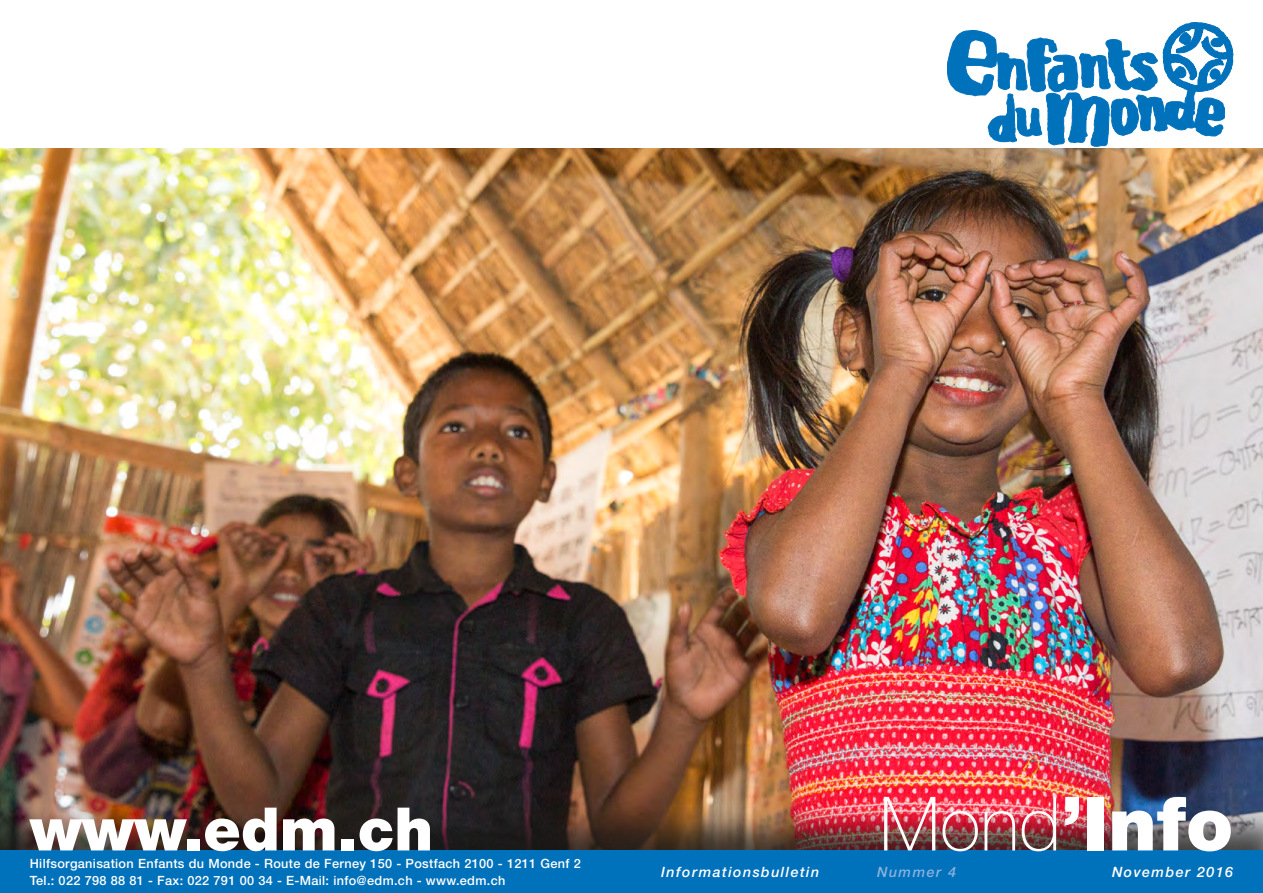
<style>
.page{position:relative;width:1263px;height:893px;background:#fff}
.page>*{position:absolute;margin:0;border:0;box-sizing:border-box;transform-origin:0 0}
.t1{font:900 75px "Helvetica Neue LT Pro";color:#fff}
.t2{font:900 60px "Helvetica Neue LT Pro";color:#fff}
.t3{font:italic 500 14.25px "Helvetica Neue LT Pro";letter-spacing:.1em;color:#fff}
.t4{font:italic 500 14.25px "Helvetica Neue LT Pro";letter-spacing:.1em;color:#86b1df}
.t5{font:500 12.75px/16.5px "Helvetica Neue LT Pro";letter-spacing:.025em;color:#fff}
.s1{font-weight:100}
</style>
<div class="page">
<img style="left:0;top:149px;width:1263px;height:656px">
<svg style="left:947px;top:22px;width:286px;height:124px"></svg>
<div style="left:0;top:805px;width:1263px;height:88px;background:#181716;opacity:.75"></div>
<div style="left:0;top:850px;width:1263px;height:43px;background:#0071bb"></div>
<h2 class="t2" style="left:30px;top:793px;width:405px">www.edm.ch</h2>
<h1 class="t1" style="left:879px;top:779px;width:355px"><span class="s1">Mond</span>’Info</h1>
<p class="t3" style="left:661px;top:863px;width:159px">Informationsbulletin</p>
<p class="t4" style="left:877px;top:863px;width:80px">Nummer 4</p>
<p class="t3" style="left:1112px;top:863px;width:123px">November 2016</p>
<p class="t5" style="left:30px;top:855px;width:553px">Hilfsorganisation Enfants du Monde - Route de Ferney 150 - Postfach 2100 - 1211 Genf 2<br>Tel.: 022 798 88 81 - Fax: 022 791 00 34 - E-Mail: info@edm.ch - www.edm.ch</p>
</div>
